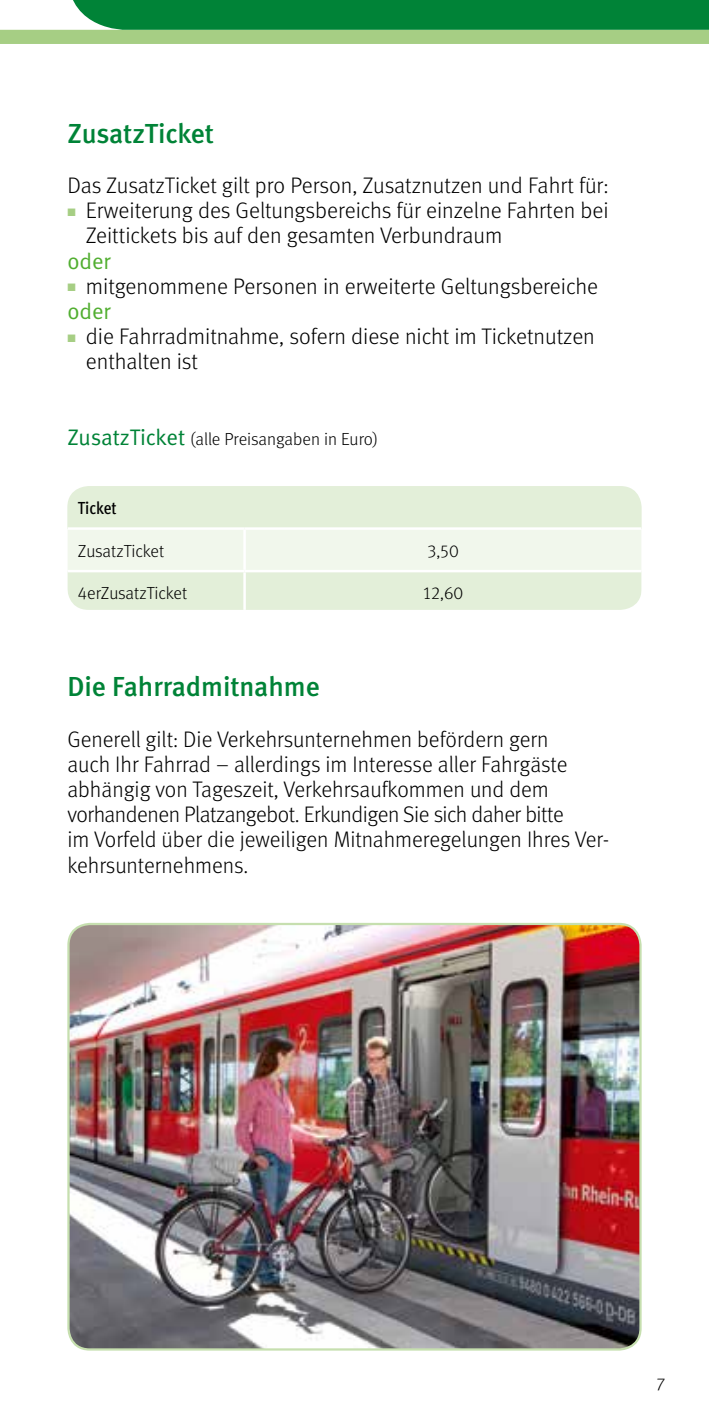
<style>
.page{position:relative;width:709px;height:1418px;background:#fff}
.page>*{position:absolute;margin:0;border:0;box-sizing:border-box;transform-origin:0 0}
.t1{font:27.5px "Meta Medium LF";color:#008337}
.t2{font:22.5px/25.2px "Meta Light LF";color:#000}
.t3{font:22.5px "Meta Normal LF";color:#51ae30}
.t4{font:17.5px "Meta Light LF";color:#000}
.t5{font:17.5px "Meta Cond Medium LF";color:#000}
.s1{font-family:"European Pi Three";font-size:12.5px;color:#a6ce84}
.s2{font-family:"Meta Normal LF";font-size:22.5px;color:#008337}
</style>
<div class="page">
<img style="left:70px;top:925px;width:570px;height:424px">
<div style="left:67px;top:922px;width:574px;height:428px;border:2px solid #c6dfaf;border-radius:21px"></div>
<div style="left:67px;top:486px;width:574px;height:42px;background:#e3efd9"></div>
<svg style="left:67px;top:530px;width:574px;height:80px;background:#eaf3e3"></svg>
<hr style="left:67px;top:527px;width:177px;height:3px;background:#fff">
<hr style="left:244px;top:527px;width:397px;height:3px;background:#fff">
<hr style="left:243px;top:530px;width:3px;height:40px;background:#fff">
<hr style="left:67px;top:570px;width:177px;height:2px;background:#fff">
<hr style="left:244px;top:570px;width:397px;height:2px;background:#fff">
<hr style="left:243px;top:572px;width:3px;height:38px;background:#fff">
<svg style="left:0;top:0;width:709px;height:44px;background:#4ba561"></svg>
<p class="t1" style="left:67px;top:117px;width:148px">ZusatzTicket</p>
<p class="t2" style="left:67px;top:172px;width:543px">Das ZusatzTicket gilt pro Person, Zusatznutzen und Fahrt für:</p>
<p class="t2" style="left:67px;top:198px;width:542px"><span class="s1">K</span> Erweiterung des Geltungsbereichs für einzelne Fahrten bei</p>
<p class="t2" style="left:86px;top:223px;width:418px">Zeittickets bis auf den gesamten Verbundraum</p>
<p class="t3" style="left:67px;top:248px;width:45px">oder</p>
<p class="t2" style="left:67px;top:273px;width:532px"><span class="s1">K</span> mitgenommene Personen in erweiterte Geltungsbereiche</p>
<p class="t3" style="left:67px;top:298px;width:45px">oder</p>
<p class="t2" style="left:86px;top:323px;width:510px;text-indent:-18px"><span class="s1">K</span> die Fahrradmitnahme, sofern diese nicht im Ticketnutzen enthalten ist</p>
<p class="t4" style="left:67px;top:429px;width:312px"><span class="s2">ZusatzTicket</span> (alle Preisangaben in Euro)</p>
<p class="t5" style="left:78px;top:498px;width:40px">Ticket</p>
<p class="t4" style="left:78px;top:541px;width:88px">ZusatzTicket</p>
<p class="t4" style="left:427px;top:541px;width:33px">3,50</p>
<p class="t4" style="left:78px;top:583px;width:111px">4erZusatzTicket</p>
<p class="t4" style="left:423px;top:583px;width:42px">12,60</p>
<p class="t1" style="left:67px;top:671px;width:254px">Die Fahrradmitnahme</p>
<p class="t2" style="left:67px;top:726px;width:543px">Generell gilt: Die Verkehrsunternehmen befördern gern<br>auch Ihr Fahrrad – allerdings im Interesse aller Fahrgäste abhängig von Tageszeit, Verkehrsaufkommen und dem vorhandenen Platzangebot. Erkundigen Sie sich daher bitte<br>im Vorfeld über die jeweiligen Mitnahmeregelungen Ihres Ver&shy;kehrsunternehmens.</p>
<p class="t4" style="left:656px;top:1373px;width:10px">7</p>
</div>
